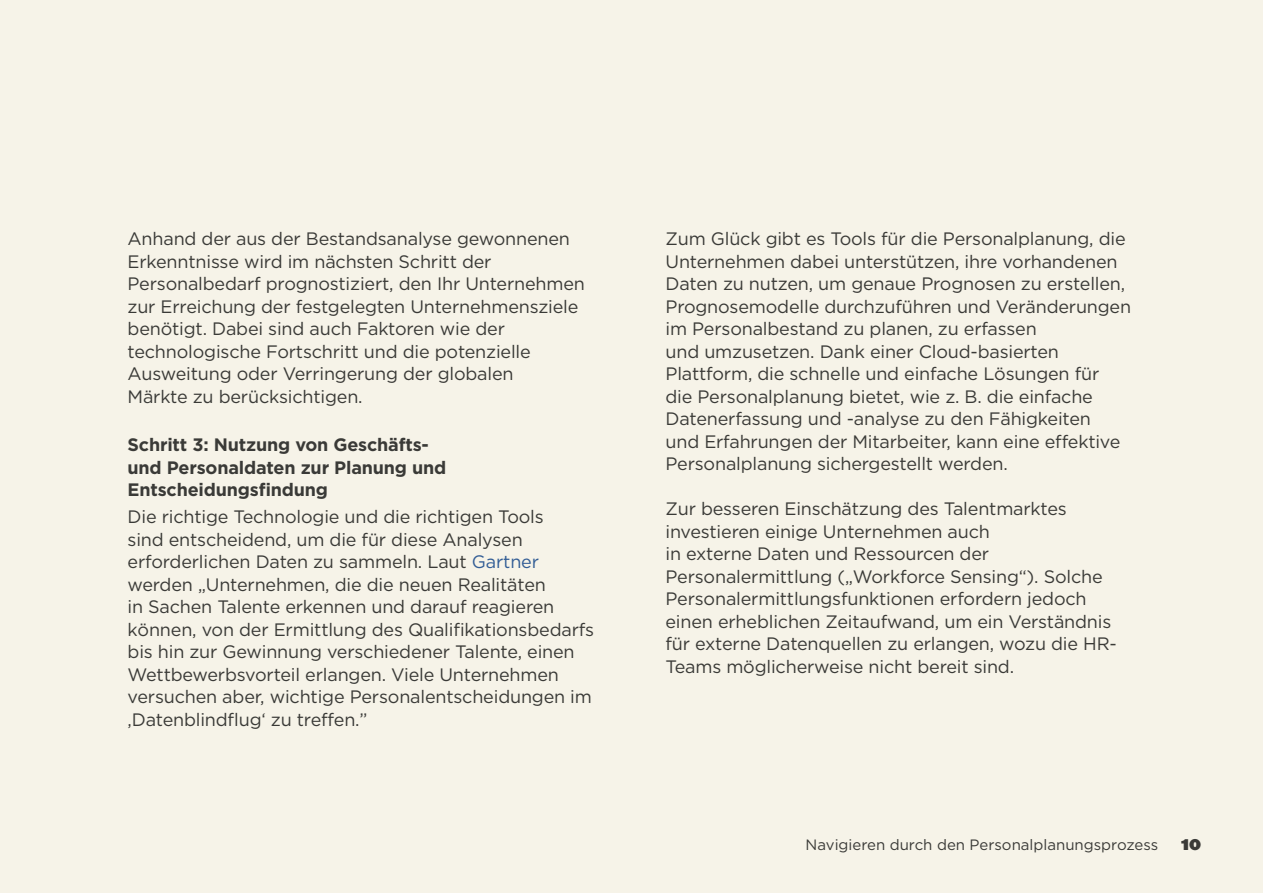
<style>
.page{position:relative;width:1263px;height:893px;background:#f6f3e8}
.page>*{position:absolute;margin:0;border:0;box-sizing:border-box;transform-origin:0 0}
.t1{font:18px/22.5px "Gotham HTF";letter-spacing:-.01em;color:#3a3a37}
.t2{font:700 18px "Gotham HTF";letter-spacing:-.01em;color:#3a3a37}
.t3{font:15px "Gotham HTF";color:#3a3a37}
.t4{font:13.5px "Champion HTF Heavyweight";color:#3a3a37}
.s1{color:#325d95}
</style>
<div class="page">
<p class="t1" style="left:128px;top:227px;width:459px">Anhand der aus der Bestandsanalyse gewonnenen Erkenntnisse wird im nächsten Schritt der Personalbedarf prognostiziert, den Ihr Unternehmen zur Erreichung der festgelegten Unternehmensziele benötigt. Dabei sind auch Faktoren wie der technologische Fortschritt und die potenzielle Ausweitung oder Verringerung der globalen<br>Märkte zu berücksichtigen.</p>
<p class="t2" style="left:128px;top:434px;width:303px">Schritt 3: Nutzung von Geschäfts-</p>
<p class="t2" style="left:128px;top:479px;width:202px">Entscheidungsfindung</p>
<p class="t1" style="left:128px;top:505px;width:468px">Die richtige Technologie und die richtigen Tools<br>sind entscheidend, um die für diese Analysen erforderlichen Daten zu sammeln. Laut <span class="s1">Gartner </span>werden „Unternehmen, die die neuen Realitäten<br>in Sachen Talente erkennen und darauf reagieren können, von der Ermittlung des Qualifikationsbedarfs bis hin zur Gewinnung verschiedener Talente, einen Wettbewerbsvorteil erlangen. Viele Unternehmen versuchen aber, wichtige Personalentscheidungen im ‚Datenblindflug‘ zu treffen “.</p>
<p class="t2" style="left:128px;top:457px;width:320px">und Personaldaten zur Planung und</p>
<p class="t1" style="left:665px;top:227px;width:467px">Zum Glück gibt es Tools für die Personalplanung, die Unternehmen dabei unterstützen, ihre vorhandenen Daten zu nutzen, um genaue Prognosen zu erstellen, Prognosemodelle durchzuführen und Veränderungen im Personalbestand zu planen, zu erfassen<br>und umzusetzen. Dank einer Cloud-basierten Plattform, die schnelle und einfache Lösungen für<br>die Personalplanung bietet, wie B.z . die einfache Datenerfassung und -analyse zu den Fähigkeiten<br>und Erfahrungen der Mitarbeiter, kann eine effektive Personalplanung sichergestellt werden.</p>
<p class="t1" style="left:665px;top:497px;width:447px">Zur besseren Einschätzung des Talentmarktes investieren einige Unternehmen auch<br>in externe Daten und Ressourcen der Personalermittlung („Workforce Sensing“). Solche Personalermittlungsfunktionen erfordern jedoch einen erheblichen Zeitaufwand, um ein Verständnis</p>
<p class="t1" style="left:665px;top:655px;width:350px">Teams möglicherweise nicht bereit sind.</p>
<p class="t1" style="left:665px;top:632px;width:453px">für externe Datenquellen zu erlangen, wozu die HR-</p>
<p class="t3" style="left:806px;top:837px;width:354px">Navigieren durch den Personalplanungsprozess</p>
<p class="t4" style="left:1181px;top:836px;width:22px">10</p>
</div>
